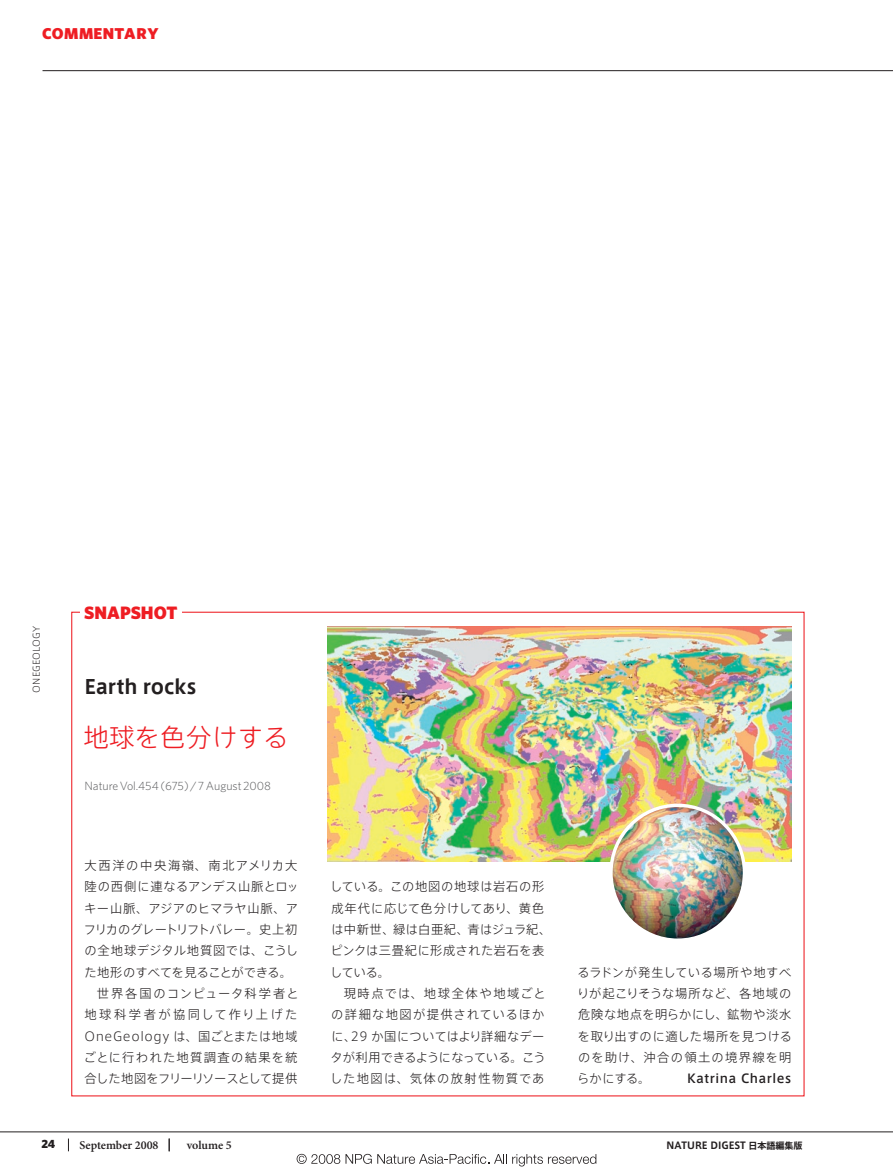
<style>
.page{position:relative;width:893px;height:1174px;background:#fff}
.page>*{position:absolute;margin:0;border:0;box-sizing:border-box;transform-origin:0 0}
.t1{font:300 25.5px "Axis Std";letter-spacing:.01em;color:#ee1d23}
.t2{font:700 19.5px "Axis Std";color:#231f20}
.t3{font:900 18px "Whitney";color:#ee1d23}
.t4{font:900 15.75px "Whitney";letter-spacing:.02em;color:#ee1d23}
.t5{font:300 12.3px/21.3px "Axis Std";letter-spacing:.05em;color:#231f20}
.t6{font:300 12.3px "Axis Std";letter-spacing:-.02em;color:#231f20}
.t7{font:300 12.3px "Axis Std";letter-spacing:-.035em;color:#231f20}
.t8{font:300 12.3px "Axis Std";letter-spacing:.025em;color:#231f20}
.t9{font:300 12.3px "Axis Std";color:#231f20}
.t10{font:300 12.3px "Axis Std";letter-spacing:.13em;color:#231f20}
.t11{font:300 12.3px "Axis Std";letter-spacing:.105em;color:#231f20}
.t12{font:300 12.3px "Axis Std";letter-spacing:.095em;color:#231f20}
.t13{font:300 12.3px "Axis Std";letter-spacing:.19em;color:#231f20}
.t14{font:500 12.3px "Axis Std";letter-spacing:.05em;color:#231f20}
.t15{font:300 12px "Whitney";letter-spacing:-.005em;color:#57585a}
.t16{font:600 12px "Minion Pro";color:#231f20}
.t17{font:900 12px "Whitney";color:#231f20}
.t18{font:700 9.75px "Axis Std";color:#231f20}
.t19{font:300 9px "Axis Std";letter-spacing:.01em;color:#231f20}
.s1{font-size:9px}
</style>
<div class="page">
<hr style="left:43px;top:70px;width:850px;height:1px;background:#231f20">
<img style="left:327px;top:626px;width:464px;height:235px">
<img style="left:611px;top:805px;width:133px;height:133px">
<div style="left:609px;top:803px;width:137px;height:139px;border:3px solid #fff;border-radius:50%"></div>
<svg style="left:68px;top:1138px;width:1px;height:13px"></svg>
<svg style="left:169px;top:1138px;width:1px;height:13px"></svg>
<hr style="left:0;top:1131px;width:893px;height:1px;background:#231f20">
<svg style="left:297px;top:1153px;width:43px;height:10px"></svg>
<svg style="left:346px;top:1153px;width:250px;height:13px"></svg>
<p class="t4" style="left:42px;top:24px;width:118px">COMMENTARY</p>
<p class="t19" style="left:30px;top:692px;width:68px;rotate:-90deg">ONEGEOLOGY</p>
<h3 class="t3" style="left:84px;top:602px;width:95px">SNAPSHOT</h3>
<h2 class="t2" style="left:85px;top:672px;width:113px">Earth rocks</h2>
<h1 class="t1" style="left:83px;top:718px;width:207px">地球を色分けする</h1>
<p class="t15" style="left:85px;top:778px;width:188px">Nature Vol.454 (675) / 7 August 2008</p>
<p class="t10" style="left:84px;top:856px;width:214px">大西洋の中央海嶺、南北アメリカ大</p>
<p class="t5" style="left:84px;top:875px;width:216px">陸の西側に連なるアンデス山脈とロッ</p>
<p class="t8" style="left:84px;top:899px;width:215px">キー山脈、アジアのヒマラヤ山脈、ア</p>
<p class="t6" style="left:84px;top:920px;width:215px">フリカのグレートリフトバレー。史上初</p>
<p class="t5" style="left:84px;top:939px;width:215px">の全地球デジタル地質図では、こうし</p>
<p class="t9" style="left:84px;top:963px;width:209px">た地形のすべてを見ることができる。</p>
<p class="t12" style="left:97px;top:984px;width:203px">世界各国のコンピュータ科学者と</p>
<p class="t13" style="left:84px;top:1005px;width:215px">地球科学者が協同して作り上げた</p>
<p class="t5" style="left:84px;top:1024px;width:215px">OneGeology は、国ごとまたは地域</p>
<p class="t11" style="left:84px;top:1048px;width:215px">ごとに行われた地質調査の結果を統</p>
<p class="t7" style="left:84px;top:1069px;width:214px">合した地図をフリーリソースとして提供</p>
<p class="t5" style="left:330px;top:875px;width:223px">している。この地図の地球は岩石の形成年代に応じて色分けしてあり、黄色は中新世、緑は白亜紀、青はジュラ紀、ピンクは三畳紀に形成された岩石を表している。</p>
<p class="t5" style="left:330px;top:982px;width:217px;text-indent:13px">現時点では、地球全体や地域ごとの詳細な地図が提供されているほかに、29 か国についてはより詳細なデータが利用できるようになっている。こうした地図は、気体の放射性物質であ</p>
<p class="t5" style="left:577px;top:960px;width:216px;text-align:justify">るラドンが発生している場所や地すべりが起こりそうな場所など、各地域の危険な地点を明らかにし、鉱物や淡水を取り出すのに適した場所を見つけるのを助け、沖合の領土の境界線を明らかにする。</p>
<p class="t14" style="left:687px;top:1069px;width:106px">Katrina Charles</p>
<p class="t17" style="left:41px;top:1136px;width:15px">24</p>
<p class="t16" style="left:79px;top:1136px;width:81px">September 2008</p>
<p class="t16" style="left:187px;top:1136px;width:47px">volume 5</p>
<p class="t18" style="left:666px;top:1137px;width:137px">NATURE DIGEST <span class="s1">日本語編集版</span></p>
</div>
